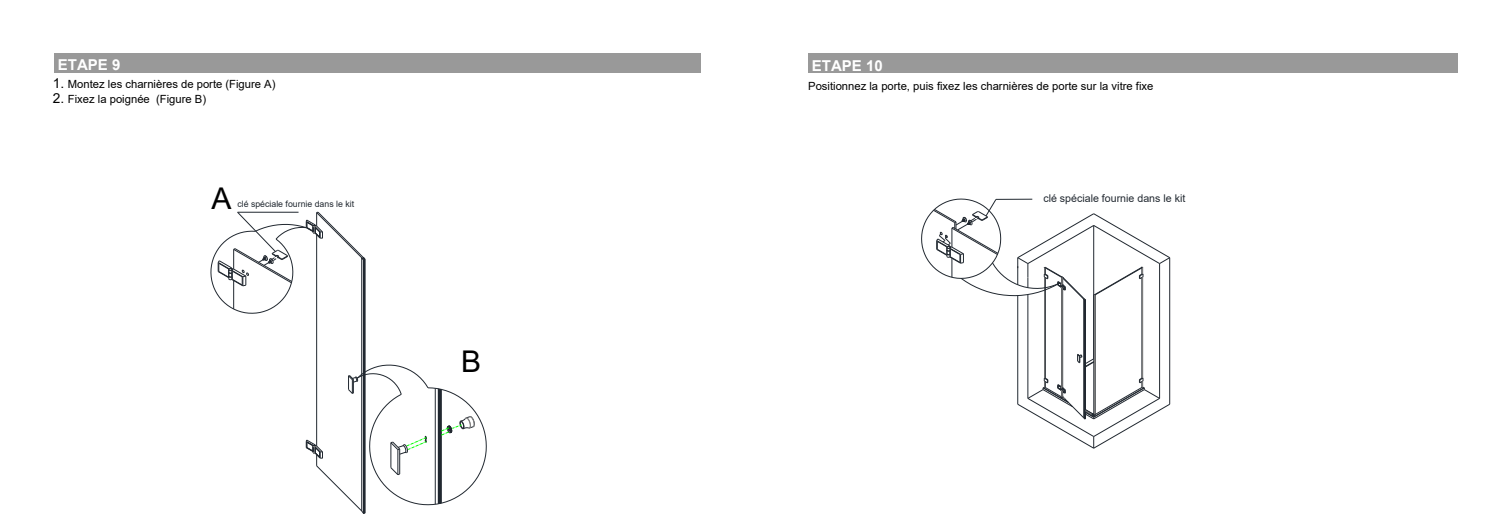
<style>
.page{position:relative;width:1510px;height:527px;background:#fff}
.page>*{position:absolute;margin:0;border:0;box-sizing:border-box;transform-origin:0 0}
.t1{font:30px "Arial";color:#000}
.t2{font:700 15px "Arial";color:#fff}
.t3{font:11.25px "Arial";color:#000}
.t4{font:10.62px "Arial";color:#212830}
.t5{font:8.75px "Arial";color:#212830}
.s1{font-size:13.75px}
</style>
<div class="page">
<div style="left:54px;top:53px;width:646px;height:20px;background:#999"></div>
<div style="left:808px;top:53px;width:649px;height:20px;background:#999"></div>
<hr style="left:363px;top:259px;width:1px;height:253px;background:#212830">
<hr style="left:361px;top:257px;width:1px;height:253px;background:#212830">
<hr style="left:316px;top:234px;width:1px;height:211px;background:#212830">
<hr style="left:365px;top:259px;width:1px;height:253px;background:#212830">
<hr style="left:364px;top:259px;width:1px;height:253px;background:#212830">
<svg style="left:306px;top:364px;width:180px;height:150px"></svg>
<svg style="left:211px;top:211px;width:155px;height:102px"></svg>
<svg style="left:1077px;top:354px;width:16px;height:13px"></svg>
<hr style="left:1083px;top:299px;width:1px;height:118px;background:#212830">
<hr style="left:1085px;top:299px;width:1px;height:119px;background:#212830">
<hr style="left:1084px;top:299px;width:1px;height:119px;background:#212830">
<hr style="left:1093px;top:295px;width:1px;height:118px;background:#212830">
<hr style="left:1169px;top:257px;width:1px;height:147px;background:#212830">
<hr style="left:1159px;top:263px;width:1px;height:135px;background:#212830">
<hr style="left:1017px;top:295px;width:1px;height:109px;background:#212830">
<hr style="left:1027px;top:294px;width:1px;height:104px;background:#212830">
<hr style="left:1062px;top:287px;width:1px;height:100px;background:#212830">
<hr style="left:1095px;top:294px;width:1px;height:119px;background:#212830">
<hr style="left:1045px;top:277px;width:1px;height:101px;background:#212830">
<hr style="left:1141px;top:277px;width:1px;height:101px;background:#212830">
<hr style="left:1061px;top:287px;width:1px;height:99px;background:#808080">
<hr style="left:1094px;top:295px;width:1px;height:119px;background:#808080">
<hr style="left:1044px;top:277px;width:1px;height:100px;background:#808080">
<svg style="left:1017px;top:377px;width:153px;height:71px"></svg>
<hr style="left:1142px;top:277px;width:1px;height:100px;background:#808080">
<svg style="left:921px;top:198px;width:249px;height:102px"></svg>
<h2 class="t2" style="left:58px;top:54px;width:64px">ETAPE 9</h2>
<h2 class="t2" style="left:812px;top:55px;width:72px">ETAPE 10</h2>
<p class="t3" style="left:53px;top:76px;width:224px"><span class="s1">1.</span> Montez les charnières de porte (Figure A)</p>
<p class="t3" style="left:53px;top:91px;width:155px"><span class="s1">2.</span> Fixez la poignée (Figure B)</p>
<p class="t3" style="left:808px;top:78px;width:347px">Positionnez la porte, puis fixez les charnières de porte sur la vitre fixe</p>
<h1 class="t1" style="left:211px;top:187px;width:22px">A</h1>
<p class="t5" style="left:237px;top:198px;width:118px">clé spéciale fournie dans le kit</p>
<h1 class="t1" style="left:461px;top:350px;width:22px">B</h1>
<p class="t4" style="left:1043px;top:190px;width:143px">clé spéciale fournie dans le kit</p>
</div>
